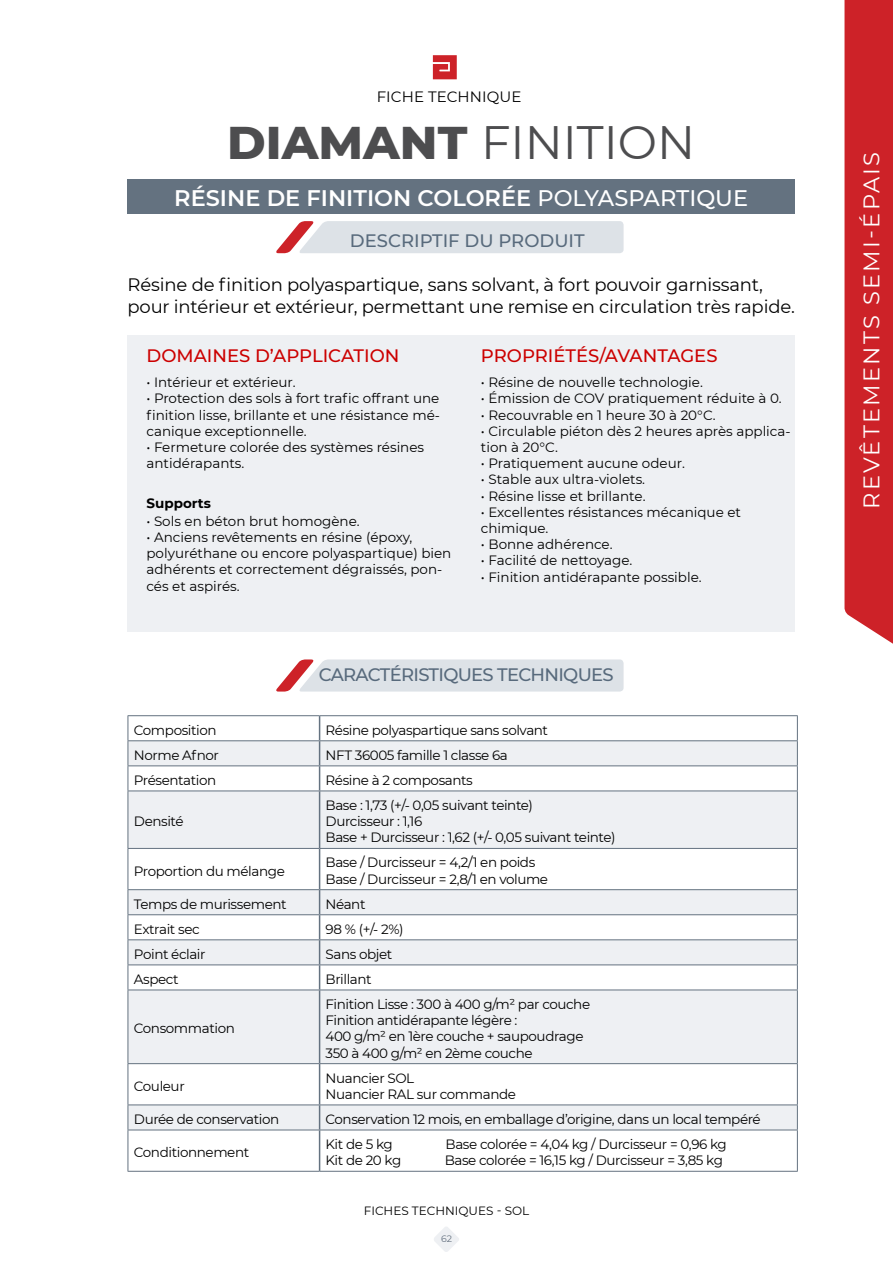
<style>
.page{position:relative;width:893px;height:1263px;background:#fff}
.page>*{position:absolute;margin:0;border:0;box-sizing:border-box;transform-origin:0 0}
.t1{font:46.8px "Montserrat";color:#4d4d4f}
.t2{font:600 22.5px "Montserrat";color:#fff}
.t3{font:22.5px "Montserrat";letter-spacing:.1em;color:#fff}
.t4{font:18px/21.6px "Montserrat";letter-spacing:-.01em;color:#000}
.t5{font:500 18px "Montserrat";color:#c00}
.t6{font:500 18px "Montserrat";letter-spacing:-.04em;color:#586a7c}
.t7{font:500 18px "Montserrat";color:#586a7c}
.t8{font:15px "Montserrat";letter-spacing:.005em;color:#000}
.t9{font:13.5px/16.2px "Montserrat";letter-spacing:-.03em;color:#000}
.t10{font:13.5px/16.2px "Montserrat";color:#000}
.t11{font:700 13.5px "Montserrat";color:#000}
.t12{font:12px "Montserrat";color:#000}
.t13{font:9.3px "Montserrat";color:#657180}
.s1{font-weight:800}
.s2{font-weight:500}
</style>
<div class="page">
<svg style="left:434px;top:1227px;width:25px;height:25px"></svg>
<div style="left:128px;top:179px;width:667px;height:35px;background:#647280"></div>
<svg style="left:433px;top:55px;width:24px;height:24px"></svg>
<svg style="left:844px;top:0;width:49px;height:644px;background:#d1383d"></svg>
<svg style="left:276px;top:221px;width:348px;height:32px;background:#dedce1"></svg>
<svg style="left:276px;top:659px;width:348px;height:32px;background:#dfdce1"></svg>
<div style="left:128px;top:336px;width:667px;height:296px;background:#eef0f3"></div>
<svg style="left:129px;top:741px;width:668px;height:388px;fill:#eef0f3"></svg>
<hr style="left:128px;top:715px;width:192px;height:1px;background:#647280">
<hr style="left:128px;top:740px;width:192px;height:1px;background:#647280">
<hr style="left:128px;top:765px;width:192px;height:1px;background:#647280">
<svg style="left:128px;top:716px;width:1px;height:74px"></svg>
<hr style="left:128px;top:790px;width:192px;height:1px;background:#647280">
<hr style="left:128px;top:791px;width:1px;height:57px;background:#647280">
<hr style="left:128px;top:848px;width:192px;height:1px;background:#647280">
<hr style="left:128px;top:849px;width:1px;height:40px;background:#647280">
<hr style="left:128px;top:889px;width:192px;height:1px;background:#647280">
<hr style="left:128px;top:914px;width:192px;height:1px;background:#647280">
<hr style="left:128px;top:939px;width:192px;height:1px;background:#647280">
<hr style="left:128px;top:964px;width:192px;height:1px;background:#647280">
<svg style="left:128px;top:890px;width:1px;height:99px"></svg>
<hr style="left:128px;top:989px;width:192px;height:1px;background:#647280">
<hr style="left:128px;top:990px;width:1px;height:73px;background:#647280">
<hr style="left:128px;top:1063px;width:192px;height:1px;background:#647280">
<hr style="left:128px;top:1064px;width:1px;height:40px;background:#647280">
<hr style="left:128px;top:1104px;width:192px;height:1px;background:#647280">
<svg style="left:128px;top:1105px;width:1px;height:24px"></svg>
<hr style="left:128px;top:1129px;width:192px;height:1px;background:#647280">
<hr style="left:128px;top:1130px;width:1px;height:41px;background:#647280">
<hr style="left:128px;top:1171px;width:192px;height:1px;background:#647280">
<hr style="left:320px;top:715px;width:478px;height:1px;background:#647280">
<hr style="left:320px;top:740px;width:478px;height:1px;background:#647280">
<hr style="left:320px;top:765px;width:478px;height:1px;background:#647280">
<svg style="left:797px;top:716px;width:1px;height:74px"></svg>
<hr style="left:320px;top:790px;width:478px;height:1px;background:#647280">
<hr style="left:797px;top:791px;width:1px;height:57px;background:#647280">
<hr style="left:320px;top:848px;width:478px;height:1px;background:#647280">
<hr style="left:797px;top:849px;width:1px;height:40px;background:#647280">
<hr style="left:320px;top:889px;width:478px;height:1px;background:#647280">
<hr style="left:320px;top:914px;width:478px;height:1px;background:#647280">
<hr style="left:320px;top:939px;width:478px;height:1px;background:#647280">
<hr style="left:320px;top:964px;width:478px;height:1px;background:#647280">
<svg style="left:797px;top:890px;width:1px;height:99px"></svg>
<hr style="left:320px;top:989px;width:478px;height:1px;background:#647280">
<hr style="left:797px;top:990px;width:1px;height:73px;background:#647280">
<hr style="left:320px;top:1063px;width:478px;height:1px;background:#647280">
<hr style="left:797px;top:1064px;width:1px;height:40px;background:#647280">
<hr style="left:320px;top:1104px;width:478px;height:1px;background:#647280">
<svg style="left:797px;top:1105px;width:1px;height:24px"></svg>
<hr style="left:320px;top:1129px;width:478px;height:1px;background:#647280">
<hr style="left:797px;top:1130px;width:1px;height:41px;background:#647280">
<hr style="left:320px;top:1171px;width:478px;height:1px;background:#647280">
<svg style="left:319px;top:716px;width:1px;height:74px"></svg>
<hr style="left:319px;top:791px;width:1px;height:57px;background:#647280">
<hr style="left:319px;top:849px;width:1px;height:40px;background:#647280">
<svg style="left:319px;top:890px;width:1px;height:99px"></svg>
<hr style="left:319px;top:990px;width:1px;height:73px;background:#647280">
<hr style="left:319px;top:1064px;width:1px;height:40px;background:#647280">
<svg style="left:319px;top:1105px;width:1px;height:24px"></svg>
<hr style="left:319px;top:1130px;width:1px;height:41px;background:#647280">
<p class="t8" style="left:377px;top:86px;width:146px">FICHE TECHNIQUE</p>
<h1 class="t1" style="left:227px;top:110px;width:470px"><span class="s1">DIAMANT</span> FINITION</h1>
<h2 class="t2" style="left:174px;top:182px;width:575px">RÉSINE DE FINITION COLORÉE <span class="s2">POLYASPARTIQUE</span></h2>
<h3 class="t7" style="left:350px;top:228px;width:236px">DESCRIPTIF DU PRODUIT</h3>
<h3 class="t4" style="left:128px;top:273px;width:669px">Résine de finition polyaspartique, sans solvant, à fort pouvoir garnissant, pour intérieur et extérieur, permettant une remise en circulation très rapide.</h3>
<h3 class="t5" style="left:146px;top:343px;width:254px">DOMAINES D’APPLICATION</h3>
<h3 class="t5" style="left:481px;top:343px;width:238px">PROPRIÉTÉS/AVANTAGES</h3>
<p class="t10" style="left:146px;top:374px;width:151px">• Intérieur et extérieur.</p>
<p class="t9" style="left:146px;top:390px;width:295px;text-align:justify">• Protection des sols à fort trafic offrant une finition lisse, brillante et une résistance mé&shy;canique exceptionnelle.</p>
<p class="t10" style="left:146px;top:439px;width:279px">• Fermeture colorée des systèmes résines antidérapants.</p>
<p class="t11" style="left:146px;top:494px;width:66px">Supports</p>
<p class="t10" style="left:146px;top:512px;width:215px">• Sols en béton brut homogène.</p>
<p class="t10" style="left:146px;top:529px;width:306px">• Anciens revêtements en résine (époxy, polyuréthane ou encore polyaspartique) bien adhérents et correctement dégraissés, pon&shy;cés et aspirés.</p>
<p class="t10" style="left:481px;top:374px;width:223px">• Résine de nouvelle technologie.</p>
<p class="t10" style="left:481px;top:390px;width:302px">• Émission de COV pratiquement réduite à 0.</p>
<p class="t10" style="left:481px;top:406px;width:236px">• Recouvrable en 1 heure 30 à 20°C.</p>
<p class="t10" style="left:481px;top:422px;width:311px">• Circulable piéton dès 2 heures après applica&shy;tion à 20°C.</p>
<p class="t10" style="left:481px;top:455px;width:205px">• Pratiquement aucune odeur.</p>
<p class="t10" style="left:481px;top:471px;width:166px">• Stable aux ultra-violets.</p>
<p class="t10" style="left:481px;top:487px;width:166px">• Résine lisse et brillante.</p>
<p class="t10" style="left:481px;top:503px;width:262px">• Excellentes résistances mécanique et chimique.</p>
<p class="t10" style="left:481px;top:536px;width:133px">• Bonne adhérence.</p>
<p class="t10" style="left:481px;top:552px;width:153px">• Facilité de nettoyage.</p>
<p class="t10" style="left:481px;top:568px;width:222px">• Finition antidérapante possible.</p>
<h3 class="t6" style="left:319px;top:661px;width:296px">CARACTÉRISTIQUES TECHNIQUES</h3>
<p class="t9" style="left:134px;top:721px;width:84px">Composition</p>
<p class="t9" style="left:326px;top:721px;width:224px">Résine polyaspartique sans solvant</p>
<p class="t9" style="left:134px;top:746px;width:87px">Norme Afnor</p>
<p class="t9" style="left:326px;top:746px;width:184px">NFT 36005 famille 1 classe 6a</p>
<p class="t9" style="left:134px;top:771px;width:84px">Présentation</p>
<p class="t9" style="left:326px;top:771px;width:149px">Résine à 2 composants</p>
<p class="t9" style="left:134px;top:813px;width:51px">Densité</p>
<p class="t9" style="left:326px;top:797px;width:292px">Base : 1,73 (+/- 0,05 suivant teinte)<br>Durcisseur : 1,16<br>Base + Durcisseur : 1,62 (+/- 0,05 suivant teinte)</p>
<p class="t9" style="left:134px;top:862px;width:152px">Proportion du mélange</p>
<p class="t9" style="left:326px;top:854px;width:224px">Base / Durcisseur = 4,2/1 en poids<br>Base / Durcisseur = 2,8/1 en volume</p>
<p class="t9" style="left:134px;top:895px;width:154px">Temps de murissement</p>
<p class="t9" style="left:326px;top:895px;width:41px">Néant</p>
<p class="t9" style="left:134px;top:920px;width:67px">Extrait sec</p>
<p class="t9" style="left:326px;top:920px;width:79px">98 % (+/- 2%)</p>
<p class="t9" style="left:134px;top:945px;width:73px">Point éclair</p>
<p class="t9" style="left:326px;top:945px;width:68px">Sans objet</p>
<p class="t9" style="left:134px;top:970px;width:46px">Aspect</p>
<p class="t9" style="left:326px;top:970px;width:48px">Brillant</p>
<p class="t9" style="left:134px;top:1020px;width:102px">Consommation</p>
<p class="t9" style="left:326px;top:996px;width:266px">Finition Lisse : 300 à 400 g/m² par couche Finition antidérapante légère :<br>400 g/m² en 1ère couche + saupoudrage 350 à 400 g/m² en 2ème couche</p>
<p class="t9" style="left:134px;top:1077px;width:52px">Couleur</p>
<p class="t9" style="left:326px;top:1069px;width:192px">Nuancier SOL<br>Nuancier RAL sur commande</p>
<p class="t9" style="left:134px;top:1110px;width:147px">Durée de conservation</p>
<p class="t9" style="left:326px;top:1110px;width:437px">Conservation 12 mois, en emballage d’origine, dans un local tempéré</p>
<p class="t9" style="left:134px;top:1144px;width:117px">Conditionnement</p>
<p class="t9" style="left:326px;top:1136px;width:69px">Kit de 5 kg</p>
<p class="t9" style="left:446px;top:1136px;width:283px">Base colorée = 4,04 kg / Durcisseur = 0,96 kg</p>
<p class="t9" style="left:326px;top:1152px;width:77px">Kit de 20 kg</p>
<p class="t9" style="left:445px;top:1152px;width:280px">Base colorée = 16,15 kg / Durcisseur = 3,85 kg</p>
<p class="t12" style="left:364px;top:1202px;width:167px">FICHES TECHNIQUES - SOL</p>
<p class="t13" style="left:441px;top:1232px;width:12px">62</p>
<h2 class="t3" style="left:856px;top:509px;width:359px;rotate:-90deg">REVÊTEMENTS SEMI-ÉPAIS</h2>
</div>
